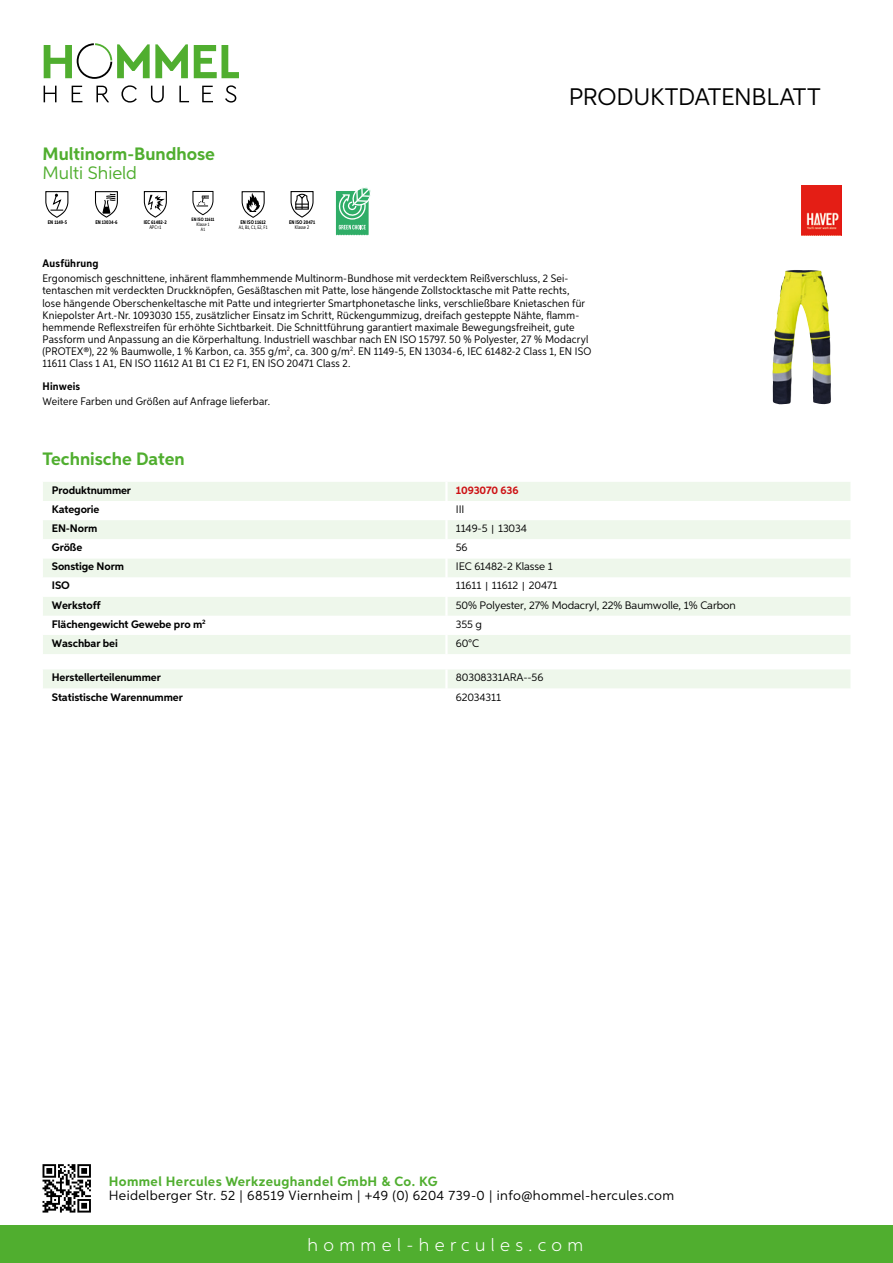
<style>
.page{position:relative;width:893px;height:1263px;background:#fff}
.page>*{position:absolute;margin:0;border:0;box-sizing:border-box;transform-origin:0 0}
.t1{font:24px "Aspira";letter-spacing:-.01em;color:#000}
.t2{font:700 18px "Aspira";color:#50ae2f}
.t3{font:300 18px "Aspira";letter-spacing:.3em;color:#fff}
.t4{font:18px "Aspira";color:#50ae2f}
.t5{font:13.5px "Aspira";letter-spacing:.03em;color:#000}
.t6{font:700 13.5px "Aspira";letter-spacing:.03em;color:#50ae2f}
.t7{font:10.95px/12px "Aspira Nar";letter-spacing:.015em;color:#000}
.t8{font:700 10.95px "Aspira";letter-spacing:-.01em;color:#000}
.t9{font:10.95px "Aspira";letter-spacing:-.01em;color:#000}
.t10{font:700 10.95px "Aspira Nar";letter-spacing:.02em;color:#000}
.t11{font:700 10.95px "Aspira";letter-spacing:-.01em;color:#cd1013}
.t12{font:700 5.25px "Aspira XX Nar";color:#000}
.t13{font:5.25px "Aspira XX Nar";color:#000}
.t14{font:5.1px "Aspira XX Nar";color:#000}
.t15{font:700 4.8px "Aspira XX Nar";color:#000}
.t16{font:4.8px/4.8px "Aspira XX Nar";color:#000;text-align:center}
.s1{font-family:"Wuerth Global";font-size:10.5px}
</style>
<div class="page">
<div style="left:0;top:1226px;width:893px;height:37px;background:#50ae2f"></div>
<svg style="left:43px;top:1164px;width:48px;height:48px"></svg>
<svg style="left:194px;top:45px;width:45px;height:33px"></svg>
<svg style="left:44px;top:43px;width:144px;height:36px"></svg>
<svg style="left:44px;top:86px;width:13px;height:16px"></svg>
<svg style="left:72px;top:86px;width:10px;height:16px"></svg>
<svg style="left:96px;top:86px;width:13px;height:16px"></svg>
<svg style="left:121px;top:85px;width:16px;height:18px"></svg>
<svg style="left:151px;top:86px;width:13px;height:17px"></svg>
<svg style="left:179px;top:86px;width:10px;height:16px"></svg>
<svg style="left:202px;top:86px;width:11px;height:16px"></svg>
<svg style="left:225px;top:85px;width:11px;height:18px"></svg>
<div style="left:43px;top:482px;width:807px;height:172px;background:#eef7eb"></div>
<svg style="left:43px;top:501px;width:807px;height:134px"></svg>
<hr style="left:445px;top:482px;width:3px;height:19px;background:#fff">
<hr style="left:445px;top:501px;width:3px;height:19px;background:#fff">
<hr style="left:445px;top:520px;width:3px;height:19px;background:#fff">
<hr style="left:445px;top:539px;width:3px;height:19px;background:#fff">
<hr style="left:445px;top:558px;width:3px;height:19px;background:#fff">
<hr style="left:445px;top:577px;width:3px;height:20px;background:#fff">
<hr style="left:445px;top:597px;width:3px;height:19px;background:#fff">
<hr style="left:445px;top:616px;width:3px;height:19px;background:#fff">
<hr style="left:445px;top:635px;width:3px;height:19px;background:#fff">
<div style="left:43px;top:669px;width:807px;height:19px;background:#eef7eb"></div>
<svg style="left:45px;top:191px;width:24px;height:27px"></svg>
<svg style="left:95px;top:191px;width:23px;height:27px"></svg>
<svg style="left:143px;top:191px;width:24px;height:27px"></svg>
<svg style="left:192px;top:190px;width:22px;height:26px"></svg>
<svg style="left:241px;top:191px;width:24px;height:27px"></svg>
<svg style="left:290px;top:191px;width:24px;height:27px"></svg>
<svg style="left:336px;top:187px;width:35px;height:48px"></svg>
<img style="left:772px;top:270px;width:59px;height:134px">
<img style="left:802px;top:185px;width:40px;height:50px">
<h2 class="t2" style="left:43px;top:142px;width:174px">Multinorm-Bundhose</h2>
<h2 class="t4" style="left:43px;top:162px;width:96px">Multi Shield</h2>
<p class="t12" style="left:48px;top:219px;width:21px">EN 1149-5</p>
<p class="t12" style="left:95px;top:219px;width:24px">EN 13034-6</p>
<p class="t12" style="left:144px;top:219px;width:24px">IEC 61482-2</p>
<p class="t13" style="left:149px;top:224px;width:14px">APC=1</p>
<p class="t15" style="left:191px;top:216px;width:24px">EN ISO 11611</p>
<p class="t16" style="left:197px;top:222px;width:14px">Klasse 1<br>A1</p>
<p class="t12" style="left:240px;top:219px;width:27px">EN ISO 11612</p>
<p class="t14" style="left:239px;top:224px;width:30px">A1, B1, C1, E2, F1</p>
<p class="t12" style="left:289px;top:219px;width:28px">EN ISO 20471</p>
<p class="t13" style="left:295px;top:224px;width:16px">Klasse 2</p>
<h1 class="t1" style="left:569px;top:82px;width:253px">Produktdatenblatt</h1>
<p class="t10" style="left:43px;top:257px;width:58px">Ausführung</p>
<p class="t7" style="left:43px;top:273px;width:550px">Ergonomisch geschnittene, inhärent flammhemmende Multinorm-Bundhose mit verdecktem Reißverschluss, 2 Sei&shy;tentaschen mit verdeckten Druckknöpfen, Gesäßtaschen mit Patte, lose hängende Zollstocktasche mit Patte rechts,<br>lose hängende Oberschenkeltasche mit Patte und integrierter Smartphonetasche links, verschließbare Knietaschen für Kniepolster Art.-Nr. 1093030 155, zusätzlicher Einsatz im Schritt, Rückengummizug, dreifach gesteppte Nähte, flamm&shy;hemmende Reflexstreifen für erhöhte Sichtbarkeit. Die Schnittführung garantiert maximale Bewegungsfreiheit, gute Passform und Anpassung an die Körperhaltung. Industriell waschbar nach EN ISO 15797. 50 % Polyester, 27 % Modacryl (PROTEX®), 22 % Baumwolle, 1 % Karbon, ca. 355 g/m<sup>2</sup>, ca. 300 g/m<sup>2</sup>. EN 1149-5, EN 13034-6, IEC 61482-2 Class 1, EN ISO 11611 Class 1 A1, EN ISO 11612 A1 B1 C1 E2 F1, EN ISO 20471 Class 2.</p>
<p class="t10" style="left:43px;top:379px;width:39px">Hinweis</p>
<p class="t7" style="left:43px;top:395px;width:229px">Weitere Farben und Größen auf Anfrage lieferbar.</p>
<h2 class="t2" style="left:43px;top:448px;width:144px">Technische Daten</h2>
<p class="t8" style="left:52px;top:483px;width:81px">Produktnummer</p>
<p class="t11" style="left:456px;top:483px;width:64px">1093070 636</p>
<p class="t8" style="left:52px;top:502px;width:49px">Kategorie</p>
<p class="t9" style="left:456px;top:502px;width:10px">III</p>
<p class="t8" style="left:52px;top:521px;width:47px">EN-Norm</p>
<p class="t9" style="left:456px;top:522px;width:73px">1149-5 <span class="s1">|</span> 13034</p>
<p class="t8" style="left:52px;top:541px;width:32px">Größe</p>
<p class="t9" style="left:456px;top:541px;width:13px">56</p>
<p class="t8" style="left:52px;top:560px;width:74px">Sonstige Norm</p>
<p class="t9" style="left:456px;top:560px;width:98px">IEC 61482-2 Klasse 1</p>
<p class="t8" style="left:52px;top:579px;width:19px">ISO</p>
<p class="t9" style="left:456px;top:579px;width:103px">11611 <span class="s1">|</span> 11612 <span class="s1">|</span> 20471</p>
<p class="t8" style="left:52px;top:598px;width:50px">Werkstoff</p>
<p class="t9" style="left:456px;top:598px;width:281px">50% Polyester, 27% Modacryl, 22% Baumwolle, 1% Carbon</p>
<p class="t8" style="left:52px;top:617px;width:155px">Flächengewicht Gewebe pro m<sup>2</sup></p>
<p class="t9" style="left:456px;top:617px;width:28px">355 g</p>
<p class="t8" style="left:52px;top:636px;width:68px">Waschbar bei</p>
<p class="t9" style="left:456px;top:636px;width:25px">60°C</p>
<p class="t8" style="left:52px;top:671px;width:111px">Herstellerteilenummer</p>
<p class="t9" style="left:456px;top:671px;width:55px">80308331ARA</p>
<p class="t9" style="left:523px;top:671px;width:21px">--56</p>
<p class="t8" style="left:52px;top:690px;width:132px">Statistische Warennummer</p>
<p class="t9" style="left:456px;top:690px;width:47px">62034311</p>
<p class="t6" style="left:109px;top:1172px;width:330px">Hommel Hercules Werkzeughandel GmbH &amp; Co. KG</p>
<p class="t5" style="left:109px;top:1187px;width:567px">Heidelberger Str. 52 | 68519 Viernheim | +49 (0) 6204 739-0 | info@hommel-hercules.com</p>
<h2 class="t3" style="left:307px;top:1234px;width:277px">hommel-hercules.com</h2>
</div>
